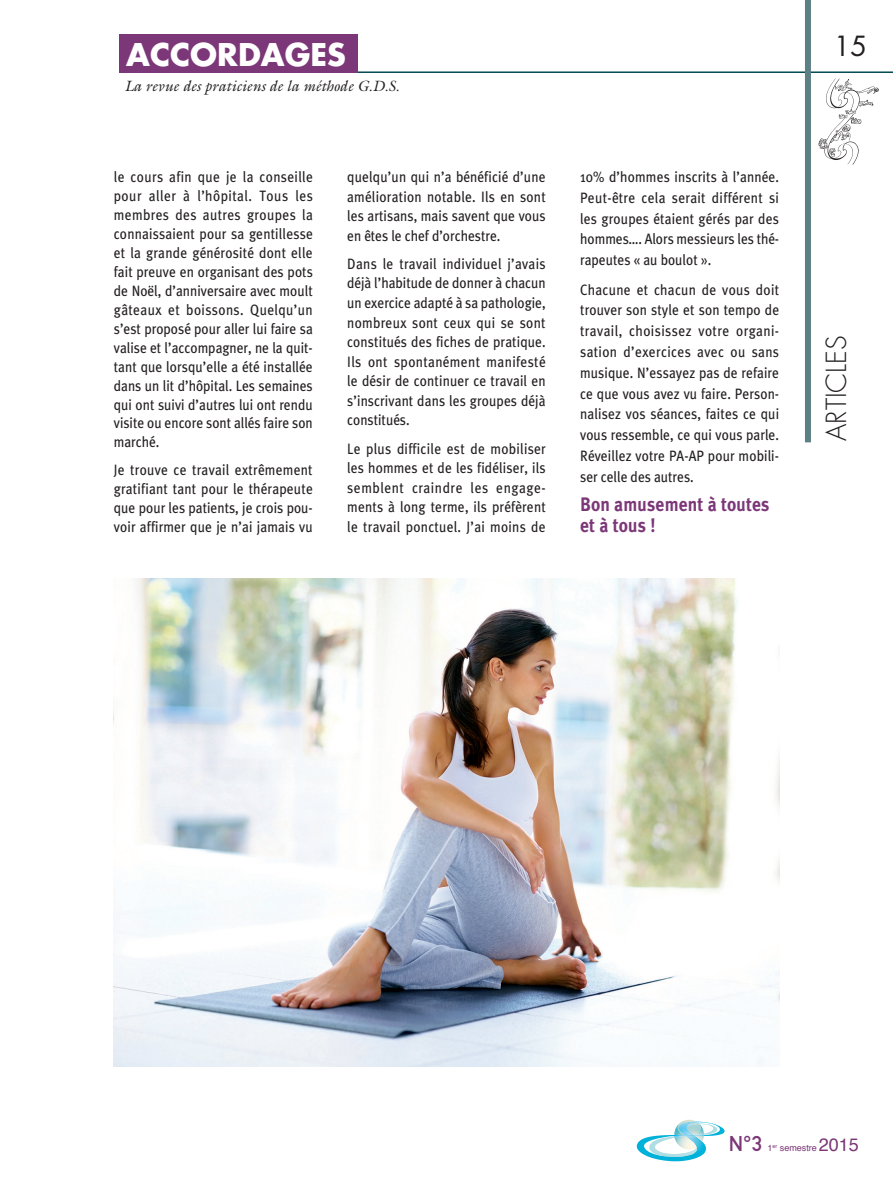
<style>
.page{position:relative;width:893px;height:1191px;background:#fff}
.page>*{position:absolute;margin:0;border:0;box-sizing:border-box;transform-origin:0 0}
.t1{font:700 30.45px "Futura";color:#fff}
.t2{font:300 27px "Futura";color:#231f20}
.t3{font:27px "Futura";color:#231f20}
.t4{font:22.5px "DIN Mittel EF";color:#7b3777}
.t5{font:700 19.5px/20.9px "Meta Plus";letter-spacing:.01em;color:#7b3777;scale:.9 1}
.t6{font:15px/18.9px "Meta Plus";letter-spacing:.005em;color:#231f20;text-align:justify;scale:.9 1}
.t7{font:italic 15px "Galliard";color:#231f20}
.t8{font:9px "Helvetica";color:#7b3777}
.s1{font-size:18px}
</style>
<div class="page">
<hr style="left:128px;top:71px;width:765px;height:2px;background:#004a50">
<div style="left:805px;top:0;width:6px;height:442px;background:#5c8086"></div>
<img style="left:818px;top:78px;width:61px;height:87px">
<div style="left:119px;top:35px;width:238px;height:38px;background:#7b3777"></div>
<img style="left:114px;top:578px;width:665px;height:488px">
<svg style="left:637px;top:1119px;width:87px;height:42px"></svg>
<img style="left:679px;top:1121px;width:18px;height:14px">
<img style="left:685px;top:1135px;width:21px;height:18px">
<h1 class="t1" style="left:126px;top:34px;width:221px">ACCORDAGES</h1>
<p class="t7" style="left:125px;top:76px;width:276px">La revue des praticiens de la méthode G.D.S.</p>
<p class="t6" style="left:114px;top:167px;width:223px">le cours afin que je la conseille pour aller à l’hôpital. Tous les membres des autres groupes la connaissaient pour sa gentillesse et la grande générosité dont elle fait preuve en organisant des pots de Noël, d’anniversaire avec moult gâteaux et boissons. Quelqu’un s’est proposé pour aller lui faire sa valise et l’accompagner, ne la quit&shy;tant que lorsqu’elle a été installée dans un lit d’hôpital. Les semaines qui ont suivi d’autres lui ont rendu visite ou encore sont allés faire son marché.</p>
<p class="t6" style="left:114px;top:460px;width:223px">Je trouve ce travail extrêmement gratifiant tant pour le thérapeute que pour les patients, je crois pou&shy;voir affirmer que je n’ai jamais vu</p>
<p class="t6" style="left:347px;top:167px;width:222px;line-height:19.5px">quelqu’un qui n’a bénéficié d’une amélioration notable. Ils en sont les artisans, mais savent que vous en êtes le chef d’orchestre.</p>
<p class="t6" style="left:347px;top:254px;width:222px;line-height:19.6px">Dans le travail individuel j’avais déjà l’habitude de donner à chacun un exercice adapté à sa pathologie, nombreux sont ceux qui se sont constitués des fiches de pratique.<br>Ils ont spontanément manifesté le désir de continuer ce travail en s’inscrivant dans les groupes déjà constitués.</p>
<p class="t6" style="left:347px;top:438px;width:222px;line-height:19.6px">Le plus difficile est de mobiliser les hommes et de les fidéliser, ils semblent craindre les engage&shy;ments à long terme, ils préfèrent le travail ponctuel. J’ai moins de</p>
<p class="t6" style="left:580px;top:166px;width:223px;line-height:20.9px">10% d’hommes inscrits à l’année.<br>Peut-être cela serait différent si les groupes étaient gérés par des hommes…. Alors messieurs les thé&shy;rapeutes « au boulot ».</p>
<p class="t6" style="left:580px;top:279px;width:223px;line-height:20.9px">Chacune et chacun de vous doit trouver son style et son tempo de travail, choisissez votre organi&shy;sation d’exercices avec ou sans musique. N’essayez pas de refaire ce que vous avez vu faire. Person&shy;nalisez vos séances, faites ce qui vous ressemble, ce qui vous parle.<br>Réveillez votre PA-AP pour mobili&shy;ser celle des autres.</p>
<h3 class="t5" style="left:580px;top:493px;width:212px">Bon amusement à toutes et à tous !</h3>
<h2 class="t3" style="left:834px;top:29px;width:35px">15</h2>
<h2 class="t2" style="left:820px;top:441px;width:107px;rotate:-90deg">ARTICLES</h2>
<h3 class="t4" style="left:729px;top:1130px;width:35px">N°3</h3>
<p class="t8" style="left:767px;top:1140px;width:93px">1<sup>er</sup> semestre <span class="s1">2015</span></p>
</div>
